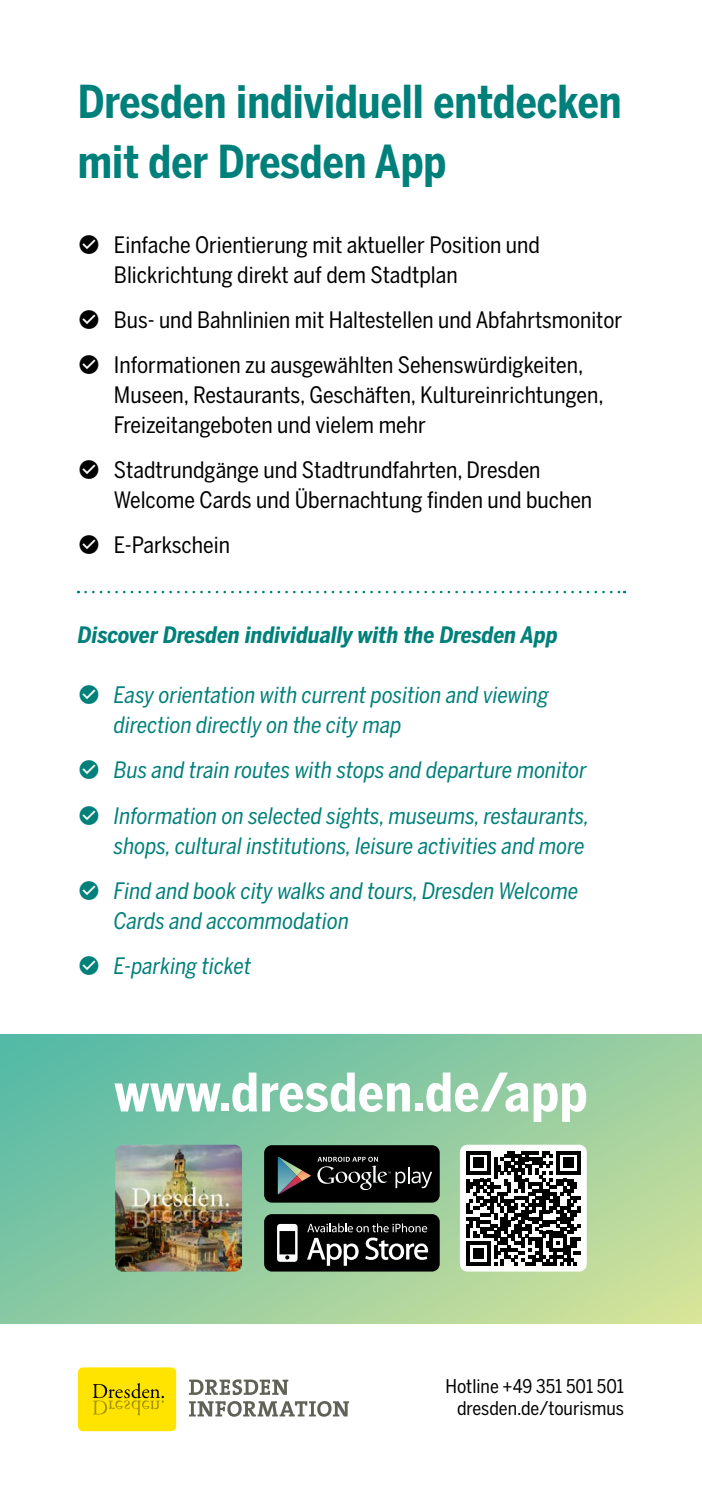
<style>
.page{position:relative;width:702px;height:1489px;background:#fff}
.page>*{position:absolute;margin:0;border:0;box-sizing:border-box;transform-origin:0 0}
.t1{font:700 52.5px "Benton Sans Cond";letter-spacing:.01em;color:#fff}
.t2{font:700 45px/60px "Benton Sans Cond";color:#00807a;scale:.95 1}
.t3{font:22.5px/30px "Benton Sans Cond";color:#000}
.t4{font:italic 22.5px/30px "Benton Sans Condensed";color:#00807a}
.t5{font:italic 700 22.5px "Benton Sans Condensed";color:#00807a}
.t6{font:18.75px/22.5px "Benton Sans Cond";color:#000;text-align:right}
</style>
<div class="page">
<svg style="left:0;top:1034px;width:702px;height:289px;background:#90cba1"></svg>
<div style="left:78px;top:1367px;width:98px;height:63px;background:#ffe400;border-radius:5px"></div>
<svg style="left:93px;top:1383px;width:71px;height:32px"></svg>
<svg style="left:189px;top:1379px;width:99px;height:15px"></svg>
<svg style="left:189px;top:1401px;width:160px;height:15px"></svg>
<svg style="left:85px;top:590px;width:540px;height:3px"></svg>
<div style="left:264px;top:1145px;width:175px;height:57px;background:#000;border-radius:8px"></div>
<svg style="left:278px;top:1157px;width:33px;height:37px"></svg>
<svg style="left:317px;top:1156px;width:115px;height:33px"></svg>
<div style="left:264px;top:1213px;width:175px;height:58px;background:#000;border-radius:8px"></div>
<svg style="left:277px;top:1223px;width:20px;height:38px"></svg>
<svg style="left:307px;top:1223px;width:121px;height:42px"></svg>
<img style="left:115px;top:1144px;width:127px;height:127px">
<div style="left:460px;top:1144px;width:126px;height:127px;background:#fff;border-radius:7px"></div>
<svg style="left:466px;top:1151px;width:114px;height:114px"></svg>
<h2 class="t2" style="left:78px;top:71px;width:573px">Dresden individuell entdecken mit der Dresden App</h2>
<p class="t3" style="left:114px;top:230px;width:427px;text-indent:-36px">✓ Einfache Orientierung mit aktueller Position und<br>Blickrichtung direkt auf dem Stadtplan</p>
<p class="t3" style="left:78px;top:305px;width:545px">✓ Bus- und Bahnlinien mit Haltestellen und Abfahrtsmonitor</p>
<p class="t3" style="left:114px;top:350px;width:491px;text-indent:-36px">✓ Informationen zu ausgewählten Sehenswürdigkeiten,<br>Museen, Restaurants, Geschäften, Kultureinrichtungen,<br>Freizeitangeboten und vielem mehr</p>
<p class="t3" style="left:114px;top:455px;width:479px;text-indent:-36px">✓ Stadtrundgänge und Stadtrundfahrten, Dresden<br>Welcome Cards und Übernachtung finden und buchen</p>
<p class="t3" style="left:78px;top:530px;width:153px">✓ E-Parkschein</p>
<p class="t5" style="left:78px;top:621px;width:481px">Discover Dresden individually with the Dresden App</p>
<p class="t4" style="left:114px;top:680px;width:436px;text-indent:-36px">✓ Easy orientation with current position and viewing direction directly on the city map</p>
<p class="t4" style="left:78px;top:755px;width:510px">✓ Bus and train routes with stops and departure monitor</p>
<p class="t4" style="left:78px;top:800px;width:513px;text-align:right">✓ Information on selected sights, museums, restaurants, shops, cultural institutions, leisure activities and more</p>
<p class="t4" style="left:114px;top:875px;width:466px;text-indent:-36px">✓ Find and book city walks and tours, Dresden Welcome<br>Cards and accommodation</p>
<p class="t4" style="left:78px;top:950px;width:175px">✓ E-parking ticket</p>
<h1 class="t1" style="left:114px;top:1061px;width:474px">www.dresden.de/app</h1>
<p class="t6" style="left:445px;top:1374px;width:180px">Hotline +49 351 501 501 dresden.de/tourismus</p>
</div>
